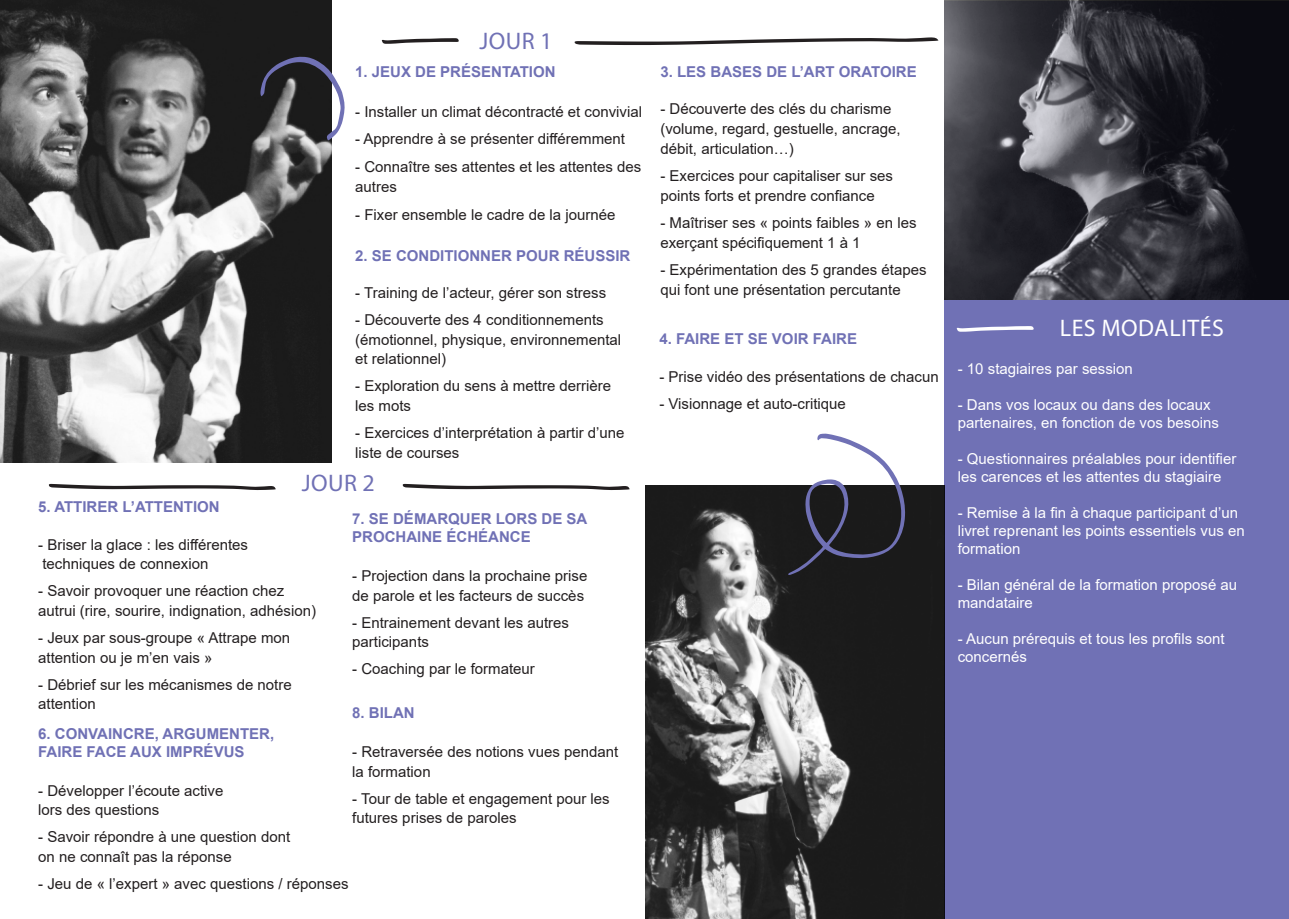
<style>
.page{position:relative;width:1289px;height:919px;background:#fff}
.page>*{position:absolute;margin:0;border:0;box-sizing:border-box;transform-origin:0 0}
.t1{font:24px "Myriad Pro";letter-spacing:.02em;color:#fff}
.t2{font:24px "Myriad Pro";letter-spacing:.02em;color:#7071b5}
.t3{font:15px/19.5px "Arial";color:#231f20}
.t4{font:15px/18px "Arial";color:#fff}
.t5{font:700 15px "Arial";color:#7071b5}
</style>
<div class="page">
<div style="left:944px;top:1px;width:344px;height:917px;background:#7071b5"></div>
<img style="left:646px;top:486px;width:298px;height:432px">
<img style="left:0;top:0;width:332px;height:463px">
<img style="left:944px;top:0;width:344px;height:299px">
<svg style="left:49px;top:484px;width:227px;height:6px"></svg>
<svg style="left:402px;top:484px;width:227px;height:6px"></svg>
<svg style="left:956px;top:326px;width:77px;height:6px"></svg>
<svg style="left:574px;top:37px;width:364px;height:8px"></svg>
<svg style="left:382px;top:38px;width:77px;height:6px"></svg>
<svg style="left:788px;top:433px;width:117px;height:142px"></svg>
<svg style="left:260px;top:56px;width:85px;height:84px;background:#55555c"></svg>
<p class="t2" style="left:479px;top:26px;width:74px">JOUR 1</p>
<p class="t5" style="left:355px;top:61px;width:202px">1. JEUX DE PRÉSENTATION</p>
<p class="t3" style="left:355px;top:101px;width:288px">- Installer un climat décontracté et convivial</p>
<p class="t3" style="left:355px;top:129px;width:271px">- Apprendre à se présenter différemment</p>
<p class="t3" style="left:355px;top:157px;width:287px;line-height:20.2px">- Connaître ses attentes et les attentes des autres</p>
<p class="t3" style="left:355px;top:205px;width:262px">- Fixer ensemble le cadre de la journée</p>
<p class="t5" style="left:355px;top:245px;width:277px">2. SE CONDITIONNER POUR RÉUSSIR</p>
<p class="t3" style="left:355px;top:283px;width:252px">- Training de l’acteur, gérer son stress</p>
<p class="t3" style="left:355px;top:310px;width:250px">- Découverte des 4 conditionnements</p>
<p class="t3" style="left:355px;top:330px;width:267px">(émotionnel, physique, environnemental</p>
<p class="t3" style="left:355px;top:349px;width:92px">et relationnel)</p>
<p class="t3" style="left:355px;top:376px;width:257px">- Exploration du sens à mettre derrière</p>
<p class="t3" style="left:355px;top:396px;width:57px">les mots</p>
<p class="t3" style="left:355px;top:423px;width:271px">- Exercices d’interprétation à partir d’une liste de courses</p>
<p class="t2" style="left:302px;top:468px;width:74px">JOUR 2</p>
<p class="t5" style="left:38px;top:496px;width:183px">5. ATTIRER L’ATTENTION</p>
<p class="t3" style="left:38px;top:535px;width:211px">- Briser la glace : les différentes</p>
<p class="t3" style="left:42px;top:554px;width:167px">techniques de connexion</p>
<p class="t3" style="left:38px;top:581px;width:247px">- Savoir provoquer une réaction chez</p>
<p class="t3" style="left:38px;top:601px;width:279px">autrui (rire, sourire, indignation, adhésion)</p>
<p class="t3" style="left:38px;top:628px;width:253px">- Jeux par sous-groupe « Attrape mon attention ou je m’en vais »</p>
<p class="t3" style="left:38px;top:674px;width:255px">- Débrief sur les mécanismes de notre attention</p>
<p class="t5" style="left:352px;top:508px;width:237px">7. SE DÉMARQUER LORS DE SA</p>
<p class="t5" style="left:352px;top:526px;width:180px">PROCHAINE ÉCHÉANCE</p>
<p class="t3" style="left:352px;top:566px;width:237px">- Projection dans la prochaine prise</p>
<p class="t3" style="left:352px;top:585px;width:233px">de parole et les facteurs de succès</p>
<p class="t3" style="left:352px;top:612px;width:218px">- Entrainement devant les autres</p>
<p class="t3" style="left:352px;top:632px;width:78px">participants</p>
<p class="t3" style="left:352px;top:659px;width:184px">- Coaching par le formateur</p>
<p class="t5" style="left:352px;top:702px;width:64px">8. BILAN</p>
<p class="t3" style="left:352px;top:742px;width:267px">- Retraversée des notions vues pendant la formation</p>
<p class="t3" style="left:352px;top:788px;width:259px">- Tour de table et engagement pour les futures prises de paroles</p>
<p class="t5" style="left:38px;top:723px;width:237px">6. CONVAINCRE, ARGUMENTER,</p>
<p class="t5" style="left:38px;top:741px;width:208px">FAIRE FACE AUX IMPRÉVUS</p>
<p class="t3" style="left:38px;top:780px;width:187px">- Développer l’écoute active</p>
<p class="t3" style="left:38px;top:800px;width:122px">lors des questions</p>
<p class="t3" style="left:38px;top:827px;width:253px">- Savoir répondre à une question dont</p>
<p class="t3" style="left:38px;top:846px;width:195px">on ne connaît pas la réponse</p>
<p class="t3" style="left:38px;top:873px;width:312px">- Jeu de « l’expert » avec questions / réponses</p>
<p class="t5" style="left:660px;top:61px;width:258px">3. LES BASES DE L’ART ORATOIRE</p>
<p class="t3" style="left:660px;top:99px;width:232px">- Découverte des clés du charisme</p>
<p class="t3" style="left:660px;top:119px;width:242px">(volume, regard, gestuelle, ancrage,</p>
<p class="t3" style="left:660px;top:139px;width:135px">débit, articulation…)</p>
<p class="t3" style="left:660px;top:166px;width:234px">- Exercices pour capitaliser sur ses</p>
<p class="t3" style="left:660px;top:185px;width:216px">points forts et prendre confiance</p>
<p class="t3" style="left:660px;top:212px;width:257px;line-height:20.2px">- Maîtriser ses « points faibles » en les exerçant spécifiquement 1 à 1</p>
<p class="t3" style="left:660px;top:260px;width:267px">- Expérimentation des 5 grandes étapes qui font une présentation percutante</p>
<p class="t5" style="left:659px;top:328px;width:199px">4. FAIRE ET SE VOIR FAIRE</p>
<p class="t3" style="left:659px;top:366px;width:281px">- Prise vidéo des présentations de chacun</p>
<p class="t3" style="left:659px;top:393px;width:188px">- Visionnage et auto-critique</p>
<p class="t1" style="left:1059px;top:313px;width:166px">LES MODALITÉS</p>
<p class="t4" style="left:957px;top:359px;width:177px">- 10 stagiaires par session</p>
<p class="t4" style="left:957px;top:395px;width:262px">- Dans vos locaux ou dans des locaux partenaires, en fonction de vos besoins</p>
<p class="t4" style="left:957px;top:449px;width:280px">- Questionnaires préalables pour identifier les carences et les attentes du stagiaire</p>
<p class="t4" style="left:957px;top:503px;width:288px">- Remise à la fin à chaque participant d’un livret reprenant les points essentiels vus en formation</p>
<p class="t4" style="left:957px;top:575px;width:281px">- Bilan général de la formation proposé au mandataire</p>
<p class="t4" style="left:957px;top:629px;width:268px">- Aucun prérequis et tous les profils sont concernés</p>
</div>
